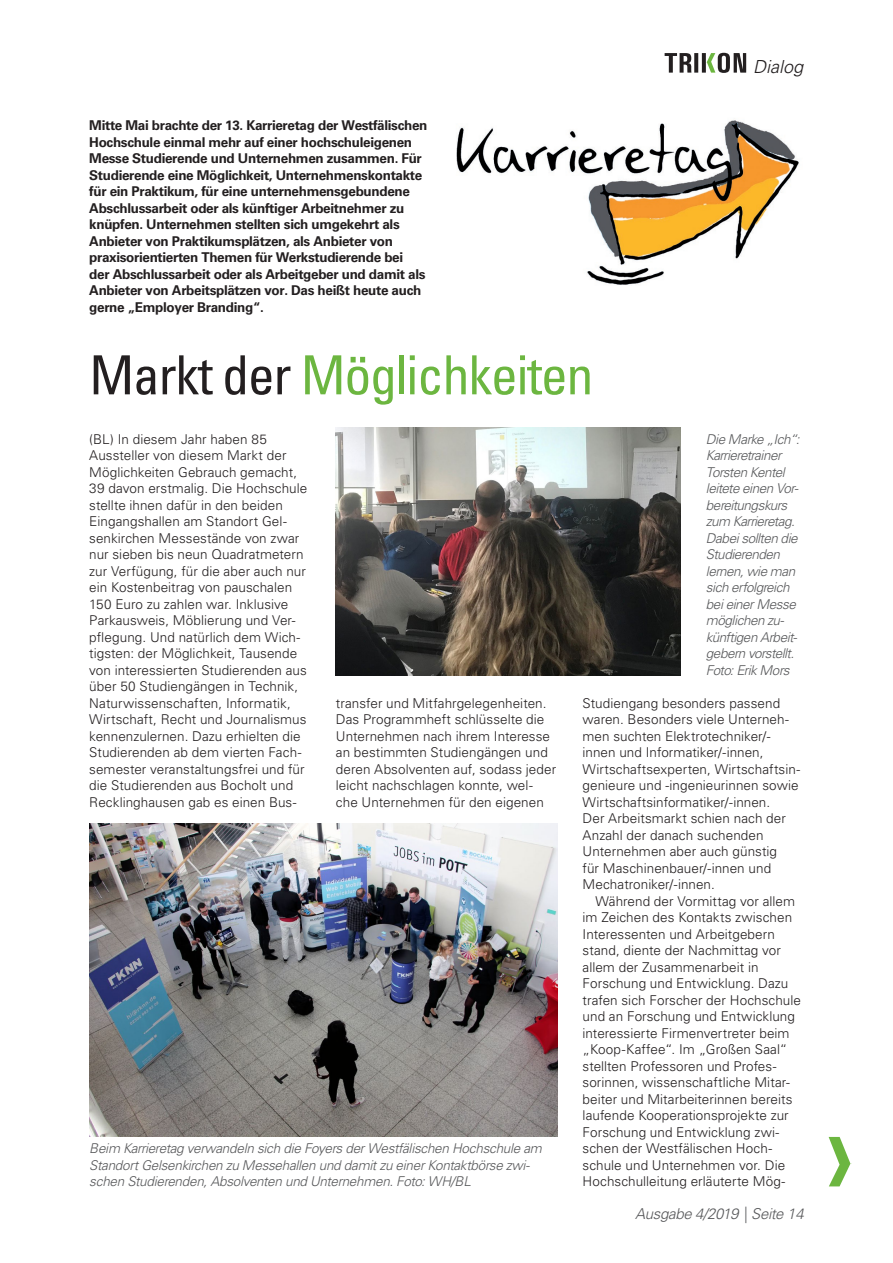
<style>
.page{position:relative;width:893px;height:1263px;background:#fff}
.page>*{position:absolute;margin:0;border:0;box-sizing:border-box;transform-origin:0 0}
.t1{font:condensed 54px "Univers LT Std";letter-spacing:-.025em;color:#6cb640}
.t2{font:italic 300 18px "Univers LT Std";color:#231f20}
.t3{font:italic 300 15px "Univers LT Std";letter-spacing:-.025em;color:#57585a}
.t4{font:300 13.5px/16.5px "Univers LT Std";letter-spacing:.005em;color:#231f20}
.t5{font:700 13.5px/16.5px "Univers LT Std";letter-spacing:-.025em;color:#231f20}
.t6{font:italic 300 13.5px/16.5px "Univers LT Std";letter-spacing:-.035em;color:#57585a}
.s1{color:#231f20}
</style>
<div class="page">
<svg style="left:665px;top:53px;width:81px;height:20px"></svg>
<img style="left:456px;top:120px;width:343px;height:165px">
<img style="left:89px;top:823px;width:468px;height:314px">
<img style="left:336px;top:427px;width:344px;height:248px">
<svg style="left:829px;top:1137px;width:21px;height:49px"></svg>
<p class="t5" style="left:89px;top:117px;width:340px">Mitte Mai brachte der 13. Karrieretag der Westfälischen Hochschule einmal mehr auf einer hochschuleigenen Messe Studierende und Unternehmen zusammen. Für Studierende eine Möglichkeit, Unternehmenskontakte für ein Praktikum, für eine unternehmensgebundene Abschlussarbeit oder als künftiger Arbeitnehmer zu knüpfen. Unternehmen stellten sich umgekehrt als Anbieter von Praktikumsplätzen, als Anbieter von praxisorientierten Themen für Werkstudierende bei<br>der Abschlussarbeit oder als Arbeitgeber und damit als Anbieter von Arbeitsplätzen vor. Das heißt heute auch gerne „Employer Branding“.</p>
<h1 class="t1" style="left:89px;top:341px;width:506px"><span class="s1">Markt der</span> Möglichkeiten</h1>
<h2 class="t2" style="left:753px;top:55px;width:52px">Dialog</h2>
<p class="t4" style="left:89px;top:431px;width:220px">(BL) In diesem Jahr haben 85<br>Aussteller von diesem Markt der Möglichkeiten Gebrauch gemacht, 39 davon erstmalig. Die Hochschule stellte ihnen dafür in den beiden Eingangshallen am Standort Gel&shy;senkirchen Messestände von zwar nur sieben bis neun Quadratmetern zur Verfügung, für die aber auch nur ein Kostenbeitrag von pauschalen 150 Euro zu zahlen war. Inklusive Parkausweis, Möblierung und Ver&shy;pflegung. Und natürlich dem Wich&shy;tigsten: der Möglichkeit, Tausende von interessierten Studierenden aus über 50 Studiengängen in Technik, Naturwissenschaften, Informatik, Wirtschaft, Recht und Journalismus kennenzulernen. Dazu erhielten die Studierenden ab dem vierten Fach&shy;semester veranstaltungsfrei und für die Studierenden aus Bocholt und Recklinghausen gab es einen Bus-</p>
<p class="t6" style="left:706px;top:431px;width:95px">Die Marke „Ich“:<br>Karrieretrainer<br>Torsten Kentel leitete einen Vor&shy;bereitungskurs zum Karrieretag.<br>Dabei sollten die<br>Studierenden lernen, wie man sich erfolgreich bei einer Messe möglichen zu&shy;künftigen Arbeit&shy;gebern vorstellt.<br>Foto: Erik Mors</p>
<p class="t4" style="left:336px;top:695px;width:222px">transfer und Mitfahrgelegenheiten.<br>Das Programmheft schlüsselte die Unternehmen nach ihrem Interesse an bestimmten Studiengängen und deren Absolventen auf, sodass jeder leicht nachschlagen konnte, wel&shy;che Unternehmen für den eigenen</p>
<p class="t4" style="left:583px;top:695px;width:219px">Studiengang besonders passend waren. Besonders viele Unterneh&shy;men suchten Elektrotechniker/- innen und Informatiker/-innen,<br>Wirtschaftsexperten, Wirtschaftsin&shy;genieure und -ingenieurinnen sowie<br>Wirtschaftsinformatiker/-innen.<br>Der Arbeitsmarkt schien nach der<br>Anzahl der danach suchenden<br>Unternehmen aber auch günstig<br>für Maschinenbauer/-innen und<br>Mechatroniker/-innen.</p>
<p class="t4" style="left:583px;top:893px;width:220px;text-indent:13px">Während der Vormittag vor allem im Zeichen des Kontakts zwischen Interessenten und Arbeitgebern stand, diente der Nachmittag vor allem der Zusammenarbeit in Forschung und Entwicklung. Dazu trafen sich Forscher der Hochschule und an Forschung und Entwicklung interessierte Firmenvertreter beim „Koop-Kaffee“. Im „Großen Saal“ stellten Professoren und Profes&shy;sorinnen, wissenschaftliche Mitar&shy;beiter und Mitarbeiterinnen bereits laufende Kooperationsprojekte zur Forschung und Entwicklung zwi&shy;schen der Westfälischen Hoch&shy;schule und Unternehmen vor. Die Hochschulleitung erläuterte Mög-</p>
<p class="t6" style="left:89px;top:1140px;width:454px">Beim Karrieretag verwandeln sich die Foyers der Westfälischen Hochschule am<br>Standort Gelsenkirchen zu Messehallen und damit zu einer Kontaktbörse zwi&shy;schen Studierenden, Absolventen und Unternehmen. Foto: WH/BL</p>
<p class="t3" style="left:635px;top:1205px;width:170px">Ausgabe 4/2019 | Seite 14</p>
</div>
